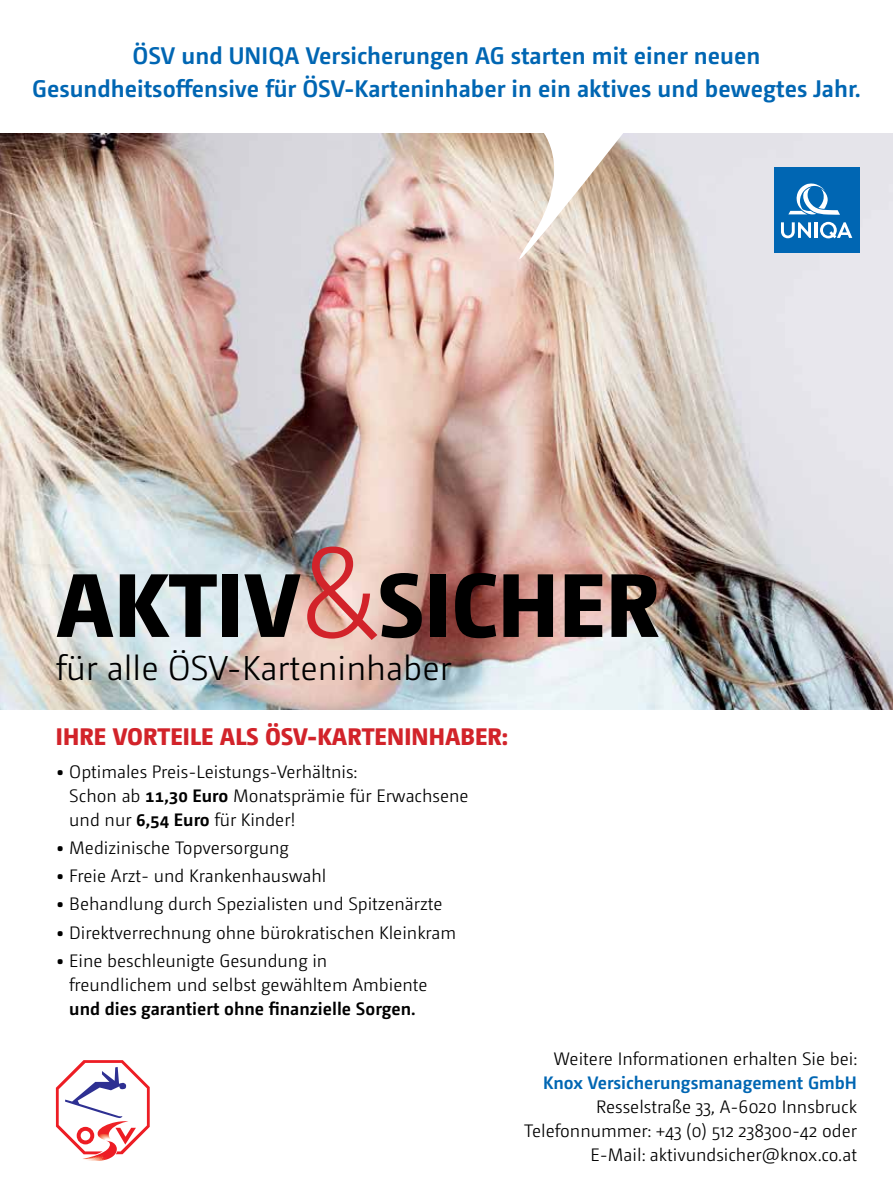
<style>
.page{position:relative;width:893px;height:1191px;background:#fff}
.page>*{position:absolute;margin:0;border:0;box-sizing:border-box;transform-origin:0 0}
.t1{font:800 90px "Camingo";color:#000}
.t2{font:300 34.5px "Camingo";color:#000}
.t3{font:600 24px/33px "Camingo";color:#0066b3;text-align:center}
.t4{font:800 24px "Camingo";color:#d2232a}
.t5{font:300 18px/24px "Camingo";color:#000}
.t6{font:600 18px "Camingo";color:#000}
.t7{font:600 18px "Camingo";color:#0066b3}
.s1{font-weight:300;font-size:120px;color:#d2232a}
.s2{font-weight:900}
.s3{font-family:"Camingo Dos Pro";font-weight:700}
</style>
<div class="page">
<img style="left:0;top:134px;width:893px;height:575px">
<svg style="left:480px;top:133px;width:149px;height:184px;background:#e1cec1"></svg>
<svg style="left:56px;top:1060px;width:94px;height:100px"></svg>
<div style="left:774px;top:168px;width:86px;height:85px;background:#0066b3"></div>
<svg style="left:781px;top:222px;width:30px;height:16px"></svg>
<hr style="left:814px;top:222px;width:3px;height:16px;background:#fff">
<svg style="left:820px;top:222px;width:32px;height:16px"></svg>
<svg style="left:788px;top:183px;width:52px;height:32px"></svg>
<h3 class="t3" style="left:32px;top:39px;width:830px">ÖSV und UNIQA Versicherungen AG starten mit einer neuen<br>Gesundheitsoffensive für ÖSV-Karteninhaber in ein aktives und bewegtes Jahr.</h3>
<h1 class="t1" style="left:56px;top:546px;width:606px">AKTIV<span class="s1">&amp;</span>SICHER</h1>
<h2 class="t2" style="left:56px;top:645px;width:397px">für alle ÖSV-Karteninhaber</h2>
<h3 class="t4" style="left:56px;top:720px;width:453px">IHRE VORTEILE ALS ÖSV-KARTENINHABER:</h3>
<p class="t5" style="left:69px;top:759px;width:401px;text-indent:-13px"><span class="s2">•</span> Optimales Preis-Leistungs-Verhältnis:<br>Schon ab <span class="s3">11,30 Euro</span> Monatsprämie für Erwachsene und nur <span class="s3">6,54 Euro</span> für Kinder!</p>
<p class="t5" style="left:56px;top:835px;width:235px"><span class="s2">•</span> Medizinische Topversorgung</p>
<p class="t5" style="left:56px;top:863px;width:272px"><span class="s2">•</span> Freie Arzt- und Krankenhauswahl</p>
<p class="t5" style="left:56px;top:891px;width:388px"><span class="s2">•</span> Behandlung durch Spezialisten und Spitzenärzte</p>
<p class="t5" style="left:56px;top:920px;width:402px"><span class="s2">•</span> Direktverrechnung ohne bürokratischen Kleinkram</p>
<p class="t5" style="left:69px;top:948px;width:360px;text-indent:-13px"><span class="s2">•</span> Eine beschleunigte Gesundung in freundlichem und selbst gewähltem Ambiente</p>
<p class="t6" style="left:69px;top:996px;width:348px">und dies garantiert ohne finanzielle Sorgen.</p>
<p class="t5" style="left:554px;top:1046px;width:305px">Weitere Informationen erhalten Sie bei:</p>
<p class="t7" style="left:543px;top:1070px;width:315px">Knox Versicherungsmanagement GmbH</p>
<p class="t5" style="left:524px;top:1094px;width:334px;text-align:right">Resselstraße 33, A-6020 Innsbruck<br>Telefonnummer: +43 (0) 512 238300-42 oder<br>E-Mail: aktivundsicher@knox.co.at</p>
</div>
